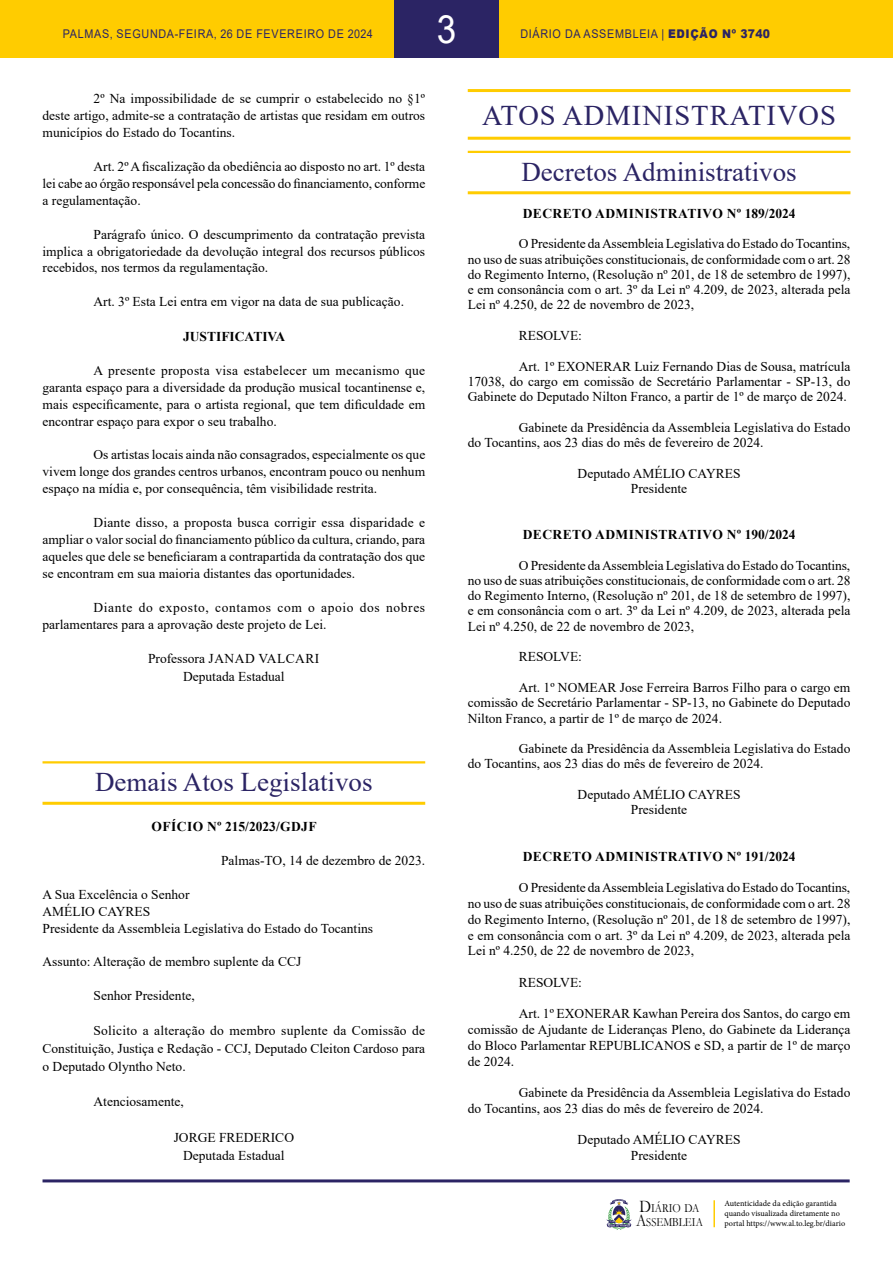
<style>
.page{position:relative;width:893px;height:1263px;background:#fff}
.page>*{position:absolute;margin:0;border:0;box-sizing:border-box;transform-origin:0 0}
.t1{font:39px "Arial";color:#fff;scale:.9 1}
.t2{font:28.5px "Times New Roman";letter-spacing:.035em;color:#2b2464}
.t3{font:27px "Times New Roman";color:#2b2464}
.t4{font:13.5px/15.3px "Times New Roman";color:#000;text-align:justify}
.t5{font:700 13.5px "Times New Roman";letter-spacing:.035em;color:#000}
.t6{font:700 13.5px "Times New Roman";color:#000}
.t7{font:12.45px/14px "Garamond";color:#000;scale:.85 1}
.t8{font:12px "Arial";letter-spacing:.065em;color:#2b2464;scale:.9 1}
.t9{font:8.25px/9.9px "Minion Pro";color:#000}
.s1{font-weight:900}
.s2{font-size:17.85px}
</style>
<div class="page">
<div style="left:0;top:0;width:893px;height:58px;background:#fc0"></div>
<hr style="left:43px;top:1179px;width:807px;height:3px;background:#2b2464">
<svg style="left:606px;top:1199px;width:26px;height:31px"></svg>
<div style="left:394px;top:0;width:105px;height:58px;background:#2b2464"></div>
<hr style="left:713px;top:1200px;width:2px;height:27px;background:#fc0">
<hr style="left:43px;top:761px;width:382px;height:2px;background:#fc0">
<hr style="left:43px;top:802px;width:382px;height:3px;background:#fc0">
<hr style="left:468px;top:89px;width:382px;height:3px;background:#fc0">
<hr style="left:468px;top:137px;width:382px;height:3px;background:#fc0">
<hr style="left:468px;top:151px;width:382px;height:2px;background:#fc0">
<hr style="left:468px;top:191px;width:382px;height:3px;background:#fc0">
<h1 class="t1" style="left:437px;top:2px;width:23px">3</h1>
<p class="t8" style="left:63px;top:25px;width:346px">PALMAS, SEGUNDA-FEIRA, 26 DE FEVEREIRO DE 2024</p>
<p class="t8" style="left:520px;top:25px;width:279px">DIÁRIO DA ASSEMBLEIA | <span class="s1">EDIÇÃO Nº 3740</span></p>
<p class="t4" style="left:43px;top:89px;width:384px;line-height:17px;text-indent:51px">2º Na impossibilidade de se cumprir o estabelecido no §1º deste artigo, admite-se a contratação de artistas que residam em outros municípios do Estado do Tocantins.</p>
<p class="t4" style="left:43px;top:157px;width:384px;line-height:17px;text-indent:51px">Art. 2º A fiscalização da obediência ao disposto no art. 1º desta lei cabe ao órgão responsável pela concessão do financiamento, conforme a regulamentação.</p>
<p class="t4" style="left:43px;top:225px;width:384px;line-height:17px;text-indent:51px">Parágrafo único. O descumprimento da contratação prevista implica a obrigatoriedade da devolução integral dos recursos públicos recebidos, nos termos da regulamentação.</p>
<p class="t4" style="left:94px;top:294px;width:312px">Art. 3º Esta Lei entra em vigor na data de sua publicação.</p>
<p class="t6" style="left:183px;top:326px;width:104px">JUSTIFICATIVA</p>
<p class="t4" style="left:43px;top:361px;width:384px;line-height:17px;text-indent:51px">A presente proposta visa estabelecer um mecanismo que garanta espaço para a diversidade da produção musical tocantinense e, mais especificamente, para o artista regional, que tem dificuldade em encontrar espaço para expor o seu trabalho.</p>
<p class="t4" style="left:43px;top:446px;width:384px;line-height:17px;text-indent:51px">Os artistas locais ainda não consagrados, especialmente os que vivem longe dos grandes centros urbanos, encontram pouco ou nenhum espaço na mídia e, por consequência, têm visibilidade restrita.</p>
<p class="t4" style="left:43px;top:514px;width:384px;line-height:17px;text-indent:51px">Diante disso, a proposta busca corrigir essa disparidade e ampliar o valor social do financiamento público da cultura, criando, para aqueles que dele se beneficiaram a contrapartida da contratação dos que se encontram em sua maioria distantes das oportunidades.</p>
<p class="t4" style="left:43px;top:598px;width:384px;line-height:17px;text-indent:51px">Diante do exposto, contamos com o apoio dos nobres parlamentares para a aprovação deste projeto de Lei.</p>
<p class="t4" style="left:148px;top:650px;width:173px;line-height:17.4px;text-align:center">Professora JANAD VALCARI<br>Deputada Estadual</p>
<h3 class="t3" style="left:95px;top:763px;width:279px">Demais Atos Legislativos</h3>
<p class="t5" style="left:152px;top:817px;width:167px">OFÍCIO Nº 215/2023/GDJF</p>
<p class="t4" style="left:221px;top:853px;width:206px">Palmas-TO, 14 de dezembro de 2023.</p>
<p class="t4" style="left:43px;top:886px;width:332px;line-height:16.8px;text-align:left">A Sua Excelência o Senhor<br>AMÉLIO CAYRES<br>Presidente da Assembleia Legislativa do Estado do Tocantins</p>
<p class="t4" style="left:43px;top:954px;width:260px">Assunto: Alteração de membro suplente da CCJ</p>
<p class="t4" style="left:94px;top:987px;width:103px">Senhor Presidente,</p>
<p class="t4" style="left:43px;top:1021px;width:384px;line-height:17.9px;text-indent:51px">Solicito a alteração do membro suplente da Comissão de Constituição, Justiça e Redação - CCJ, Deputado Cleiton Cardoso para o Deputado Olyntho Neto.</p>
<p class="t4" style="left:94px;top:1094px;width:92px">Atenciosamente,</p>
<p class="t4" style="left:174px;top:1128px;width:122px;line-height:18.3px;text-align:center">JORGE FREDERICO<br>Deputada Estadual</p>
<h2 class="t2" style="left:482px;top:96px;width:355px">ATOS ADMINISTRATIVOS</h2>
<h3 class="t3" style="left:521px;top:152px;width:277px">Decretos Administrativos</h3>
<p class="t5" style="left:523px;top:203px;width:274px">DECRETO ADMINISTRATIVO Nº 189/2024</p>
<p class="t4" style="left:468px;top:236px;width:384px;text-indent:51px">O Presidente da Assembleia Legislativa do Estado do Tocantins, no uso de suas atribuições constitucionais, de conformidade com o art. 28 do Regimento Interno, (Resolução nº 201, de 18 de setembro de 1997), e em consonância com o art. 3º da Lei nº 4.209, de 2023, alterada pela Lei nº 4.250, de 22 de novembro de 2023,</p>
<p class="t4" style="left:519px;top:327px;width:65px">RESOLVE:</p>
<p class="t4" style="left:468px;top:358px;width:384px;text-indent:51px">Art. 1º EXONERAR Luiz Fernando Dias de Sousa, matrícula 17038, do cargo em comissão de Secretário Parlamentar - SP-13, do Gabinete do Deputado Nilton Franco, a partir de 1º de março de 2024.</p>
<p class="t4" style="left:468px;top:419px;width:384px;text-indent:51px">Gabinete da Presidência da Assembleia Legislativa do Estado do Tocantins, aos 23 dias do mês de fevereiro de 2024.</p>
<p class="t4" style="left:578px;top:465px;width:165px;text-align:center">Deputado AMÉLIO CAYRES<br>Presidente</p>
<p class="t5" style="left:523px;top:525px;width:274px">DECRETO ADMINISTRATIVO Nº 190/2024</p>
<p class="t4" style="left:468px;top:557px;width:384px;text-indent:51px">O Presidente da Assembleia Legislativa do Estado do Tocantins, no uso de suas atribuições constitucionais, de conformidade com o art. 28 do Regimento Interno, (Resolução nº 201, de 18 de setembro de 1997), e em consonância com o art. 3º da Lei nº 4.209, de 2023, alterada pela Lei nº 4.250, de 22 de novembro de 2023,</p>
<p class="t4" style="left:519px;top:649px;width:65px">RESOLVE:</p>
<p class="t4" style="left:468px;top:679px;width:384px;text-indent:51px">Art. 1º NOMEAR Jose Ferreira Barros Filho para o cargo em comissão de Secretário Parlamentar - SP-13, no Gabinete do Deputado Nilton Franco, a partir de 1º de março de 2024.</p>
<p class="t4" style="left:468px;top:740px;width:384px;text-indent:51px">Gabinete da Presidência da Assembleia Legislativa do Estado do Tocantins, aos 23 dias do mês de fevereiro de 2024.</p>
<p class="t4" style="left:578px;top:786px;width:165px;text-align:center">Deputado AMÉLIO CAYRES<br>Presidente</p>
<p class="t5" style="left:523px;top:846px;width:274px">DECRETO ADMINISTRATIVO Nº 191/2024</p>
<p class="t4" style="left:468px;top:879px;width:384px;line-height:15.8px;text-indent:51px">O Presidente da Assembleia Legislativa do Estado do Tocantins, no uso de suas atribuições constitucionais, de conformidade com o art. 28 do Regimento Interno, (Resolução nº 201, de 18 de setembro de 1997), e em consonância com o art. 3º da Lei nº 4.209, de 2023, alterada pela Lei nº 4.250, de 22 de novembro de 2023,</p>
<p class="t4" style="left:519px;top:974px;width:65px">RESOLVE:</p>
<p class="t4" style="left:468px;top:1005px;width:384px;line-height:15.8px;text-indent:51px">Art. 1º EXONERAR Kawhan Pereira dos Santos, do cargo em comissão de Ajudante de Lideranças Pleno, do Gabinete da Liderança do Bloco Parlamentar REPUBLICANOS e SD, a partir de 1º de março de 2024.</p>
<p class="t4" style="left:468px;top:1084px;width:384px;line-height:15.8px;text-indent:51px">Gabinete da Presidência da Assembleia Legislativa do Estado do Tocantins, aos 23 dias do mês de fevereiro de 2024.</p>
<p class="t4" style="left:578px;top:1131px;width:165px;line-height:15.8px;text-align:center">Deputado AMÉLIO CAYRES<br>Presidente</p>
<p class="t7" style="left:636px;top:1201px;width:80px"><span class="s2">D</span>IÁRIO DA<br><span class="s2">A</span>SSEMBLEIA</p>
<p class="t9" style="left:724px;top:1199px;width:122px">Autenticidade da edição garantida quando visualizada diretamente no portal https://www.al.to.leg.br/diario</p>
</div>
